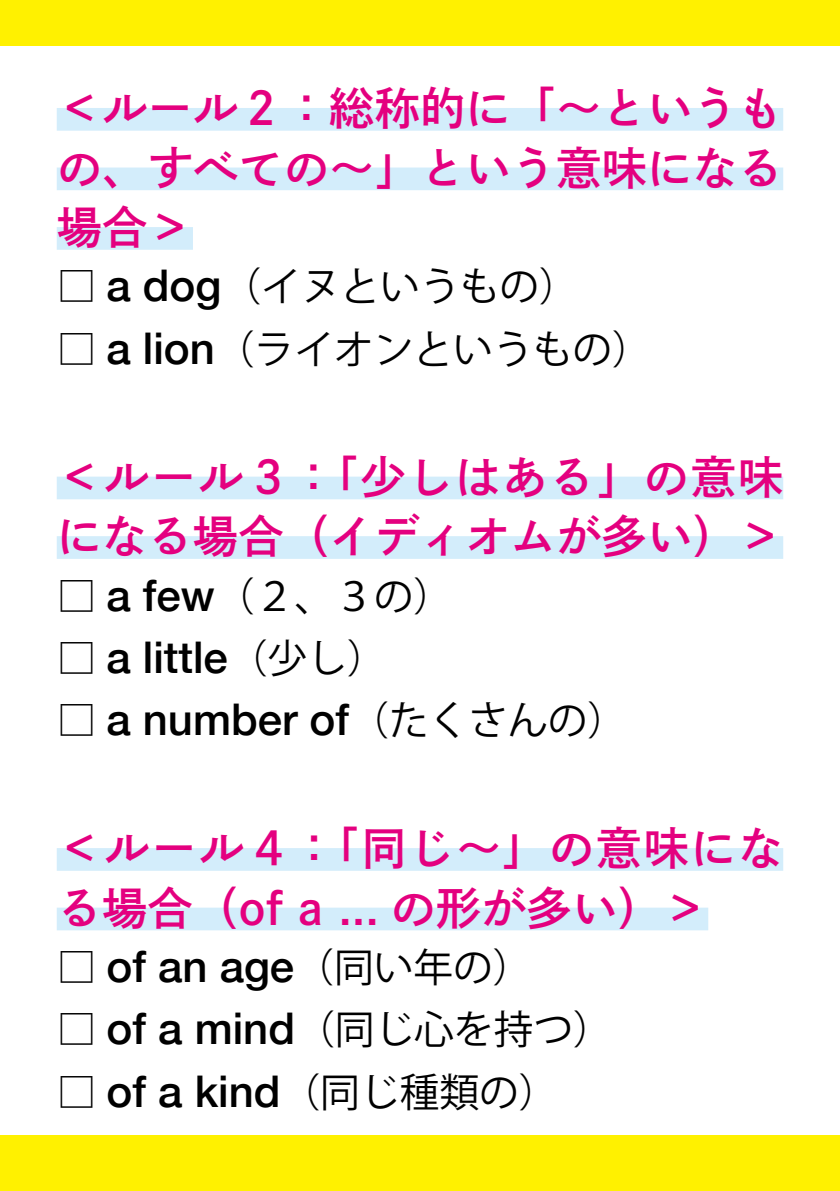
<style>
.page{position:relative;width:840px;height:1191px;background:#fff}
.page>*{position:absolute;margin:0;border:0;box-sizing:border-box;transform-origin:0 0}
.t1{font:45.4px/59.6px "DNP Shuei Go Gin Std B";color:#e4007f;text-align:justify}
.t2{font:45.4px/59.6px "DNP Shuei Go Gin Std B";letter-spacing:.04em;color:#e4007f}
.t3{font:500 43.6px "Helvetica Neue";color:#000}
.t4{font:39.6px "Koz Go Std";color:#000}
.s1{font-family:"Helvetica Neue";font-weight:500;font-size:43.6px}
.s2{font-family:"Koz Go Std";font-weight:400;font-size:39.6px}
</style>
<div class="page">
<div style="left:0;top:0;width:839px;height:45px;background:#fff100"></div>
<div style="left:0;top:1135px;width:839px;height:56px;background:#fff100"></div>
<div style="left:57px;top:108px;width:725px;height:23px;background:#d3edfb"></div>
<div style="left:57px;top:167px;width:725px;height:23px;background:#d3edfb"></div>
<div style="left:57px;top:227px;width:136px;height:23px;background:#d3edfb"></div>
<div style="left:57px;top:476px;width:725px;height:23px;background:#d3edfb"></div>
<div style="left:57px;top:536px;width:725px;height:23px;background:#d3edfb"></div>
<div style="left:57px;top:848px;width:725px;height:22px;background:#d3edfb"></div>
<div style="left:57px;top:907px;width:650px;height:23px;background:#d3edfb"></div>
<p class="t1" style="left:57px;top:78px;width:727px">＜ルール２：総称的に「〜というもの、すべての〜」という意味になる場合＞</p>
<p class="t4" style="left:57px;top:262px;width:523px">□ <span class="s1">a dog</span>（イヌというもの）</p>
<p class="t4" style="left:57px;top:325px;width:596px">□ <span class="s1">a lion</span>（ライオンというもの）</p>
<p class="t1" style="left:57px;top:446px;width:727px">＜ルール３：「少しはある」の意味になる場合（イディオムが多い）＞</p>
<p class="t4" style="left:57px;top:571px;width:398px">□ <span class="s1">a few</span>（２、３の）</p>
<p class="t3" style="left:57px;top:622px;width:331px"><span class="s2">□</span> a little<span class="s2">（少し）</span></p>
<p class="t3" style="left:57px;top:685px;width:571px"><span class="s2">□</span> a number of<span class="s2">（たくさんの）</span></p>
<p class="t2" style="left:57px;top:817px;width:727px">＜ルール４：「同じ〜」の意味になる場合（of a ... の形が多い）＞</p>
<p class="t4" style="left:57px;top:943px;width:477px">□ <span class="s1">of an age</span>（同い年の）</p>
<p class="t4" style="left:57px;top:1005px;width:557px">□ <span class="s1">of a mind</span>（同じ心を持つ）</p>
<p class="t4" style="left:57px;top:1067px;width:503px">□ <span class="s1">of a kind</span>（同じ種類の）</p>
</div>
